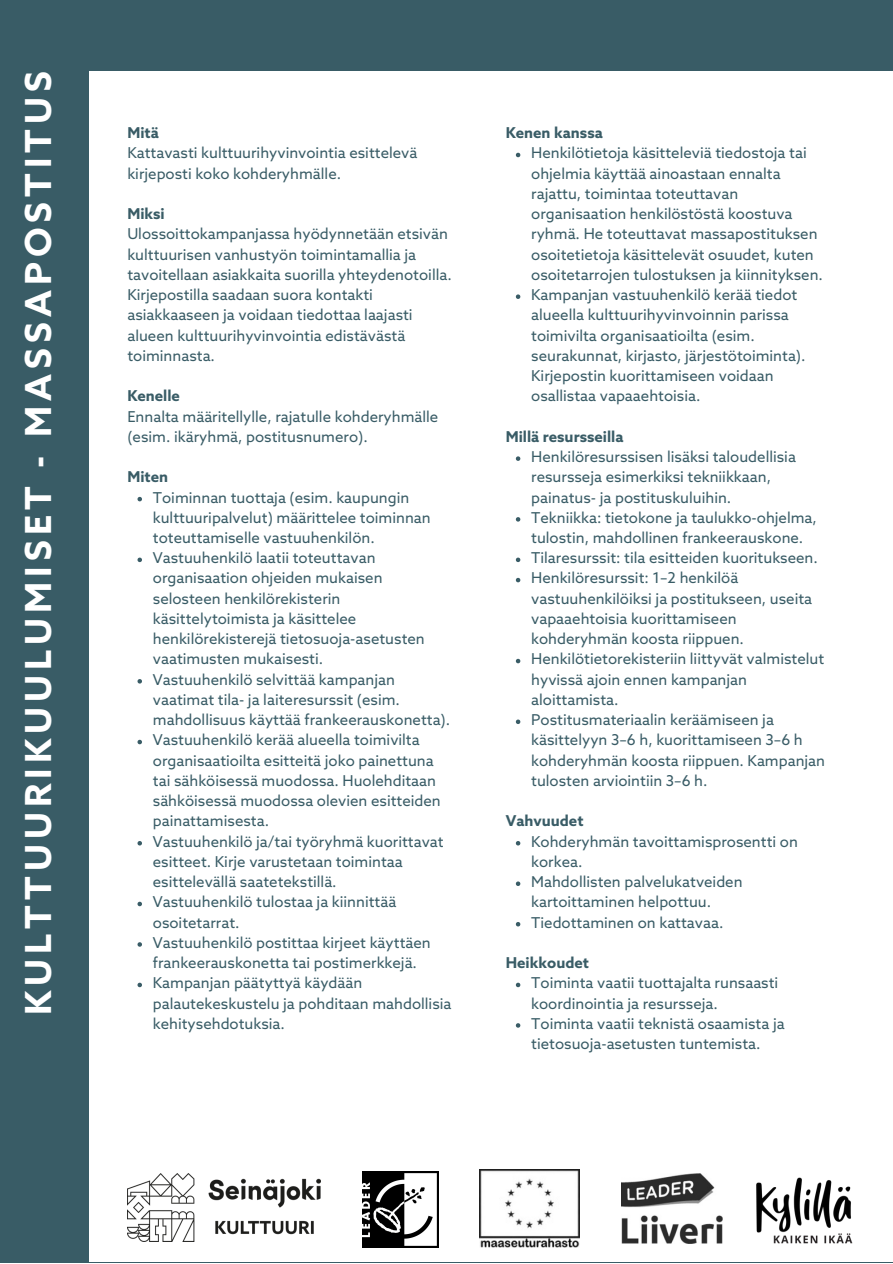
<style>
.page{position:relative;width:893px;height:1264px;background:#fff}
.page>*{position:absolute;margin:0;border:0;box-sizing:border-box;transform-origin:0 0}
.t1{font:700 36px "Azo Sans";letter-spacing:.14em;color:#fff}
.t2{font:15px/20.2px "Azo Sans";color:#395c66}
.t3{font:700 15px "Azo Sans";color:#395c66}
</style>
<div class="page">
<div style="left:0;top:0;width:892px;height:1262px;background:#395c66"></div>
<div style="left:89px;top:71px;width:803px;height:1191px;background:#fff"></div>
<img style="left:127px;top:1173px;width:194px;height:68px">
<img style="left:756px;top:1177px;width:97px;height:67px">
<img style="left:621px;top:1173px;width:101px;height:70px">
<img style="left:479px;top:1169px;width:101px;height:78px">
<img style="left:363px;top:1171px;width:75px;height:76px">
<svg style="left:137px;top:497px;width:5px;height:4px"></svg>
<svg style="left:137px;top:557px;width:5px;height:5px"></svg>
<svg style="left:137px;top:679px;width:5px;height:4px"></svg>
<svg style="left:137px;top:739px;width:5px;height:5px"></svg>
<svg style="left:137px;top:841px;width:5px;height:4px"></svg>
<svg style="left:137px;top:901px;width:5px;height:5px"></svg>
<svg style="left:137px;top:942px;width:5px;height:4px"></svg>
<svg style="left:137px;top:982px;width:5px;height:5px"></svg>
<svg style="left:516px;top:153px;width:4px;height:4px"></svg>
<svg style="left:516px;top:294px;width:4px;height:5px"></svg>
<svg style="left:516px;top:456px;width:4px;height:5px"></svg>
<svg style="left:516px;top:517px;width:4px;height:4px"></svg>
<svg style="left:516px;top:557px;width:4px;height:5px"></svg>
<svg style="left:516px;top:578px;width:4px;height:4px"></svg>
<svg style="left:516px;top:658px;width:4px;height:5px"></svg>
<svg style="left:516px;top:719px;width:4px;height:5px"></svg>
<svg style="left:516px;top:841px;width:4px;height:4px"></svg>
<svg style="left:516px;top:881px;width:4px;height:5px"></svg>
<svg style="left:516px;top:922px;width:4px;height:4px"></svg>
<svg style="left:516px;top:982px;width:4px;height:5px"></svg>
<svg style="left:516px;top:1023px;width:4px;height:4px"></svg>
<h1 class="t1" style="left:20px;top:1014px;width:945px;rotate:-90deg">KULTTUURIKUULUMISET - MASSAPOSTITUS</h1>
<p class="t3" style="left:127px;top:125px;width:33px">Mitä</p>
<p class="t2" style="left:127px;top:144px;width:291px">Kattavasti kulttuurihyvinvointia esittelevä kirjeposti koko kohderyhmälle.</p>
<p class="t3" style="left:127px;top:206px;width:39px">Miksi</p>
<p class="t2" style="left:127px;top:225px;width:326px">Ulossoittokampanjassa hyödynnetään etsivän kulttuurisen vanhustyön toimintamallia ja tavoitellaan asiakkaita suorilla yhteydenotoilla.<br>Kirjepostilla saadaan suora kontakti asiakkaaseen ja voidaan tiedottaa laajasti alueen kulttuurihyvinvointia edistävästä toiminnasta.</p>
<p class="t3" style="left:127px;top:388px;width:54px">Kenelle</p>
<p class="t2" style="left:127px;top:407px;width:312px">Ennalta määritellylle, rajatulle kohderyhmälle (esim. ikäryhmä, postitusnumero).</p>
<p class="t3" style="left:127px;top:469px;width:42px">Miten</p>
<p class="t2" style="left:153px;top:488px;width:300px">Toiminnan tuottaja (esim. kaupungin kulttuuripalvelut) määrittelee toiminnan toteuttamiselle vastuuhenkilön.<br>Vastuuhenkilö laatii toteuttavan organisaation ohjeiden mukaisen selosteen henkilörekisterin käsittelytoimista ja käsittelee henkilörekisterejä tietosuoja-asetusten vaatimusten mukaisesti.<br>Vastuuhenkilö selvittää kampanjan vaatimat tila- ja laiteresurssit (esim. mahdollisuus käyttää frankeerauskonetta).<br>Vastuuhenkilö kerää alueella toimivilta organisaatioilta esitteitä joko painettuna tai sähköisessä muodossa. Huolehditaan sähköisessä muodossa olevien esitteiden painattamisesta.<br>Vastuuhenkilö ja/tai työryhmä kuorittavat esitteet. Kirje varustetaan toimintaa esittelevällä saatetekstillä.<br>Vastuuhenkilö tulostaa ja kiinnittää osoitetarrat.<br>Vastuuhenkilö postittaa kirjeet käyttäen frankeerauskonetta tai postimerkkejä.<br>Kampanjan päätyttyä käydään palautekeskustelu ja pohditaan mahdollisia kehitysehdotuksia.</p>
<p class="t3" style="left:505px;top:125px;width:99px">Kenen kanssa</p>
<p class="t2" style="left:531px;top:144px;width:293px">Henkilötietoja käsitteleviä tiedostoja tai ohjelmia käyttää ainoastaan ennalta rajattu, toimintaa toteuttavan organisaation henkilöstöstä koostuva ryhmä. He toteuttavat massapostituksen osoitetietoja käsittelevät osuudet, kuten osoitetarrojen tulostuksen ja kiinnityksen.<br>Kampanjan vastuuhenkilö kerää tiedot alueella kulttuurihyvinvoinnin parissa toimivilta organisaatioilta (esim. seurakunnat, kirjasto, järjestötoiminta).<br>Kirjepostin kuorittamiseen voidaan osallistaa vapaaehtoisia.</p>
<p class="t3" style="left:505px;top:428px;width:119px">Millä resursseilla</p>
<p class="t2" style="left:531px;top:448px;width:295px">Henkilöresurssisen lisäksi taloudellisia resursseja esimerkiksi tekniikkaan, painatus- ja postituskuluihin.<br>Tekniikka: tietokone ja taulukko-ohjelma, tulostin, mahdollinen frankeerauskone.<br>Tilaresurssit: tila esitteiden kuoritukseen.<br>Henkilöresurssit: 1–2 henkilöä vastuuhenkilöiksi ja postitukseen, useita vapaaehtoisia kuorittamiseen kohderyhmän koosta riippuen.<br>Henkilötietorekisteriin liittyvät valmistelut hyvissä ajoin ennen kampanjan aloittamista.<br>Postitusmateriaalin keräämiseen ja käsittelyyn 3–6 h, kuorittamiseen 3–6 h kohderyhmän koosta riippuen. Kampanjan tulosten arviointiin 3–6 h.</p>
<p class="t3" style="left:505px;top:813px;width:79px">Vahvuudet</p>
<p class="t2" style="left:531px;top:832px;width:268px">Kohderyhmän tavoittamisprosentti on korkea.<br>Mahdollisten palvelukatveiden kartoittaminen helpottuu.<br>Tiedottaminen on kattavaa.</p>
<p class="t3" style="left:505px;top:955px;width:85px">Heikkoudet</p>
<p class="t2" style="left:531px;top:974px;width:255px">Toiminta vaatii tuottajalta runsaasti koordinointia ja resursseja.<br>Toiminta vaatii teknistä osaamista ja tietosuoja-asetusten tuntemista.</p>
</div>
